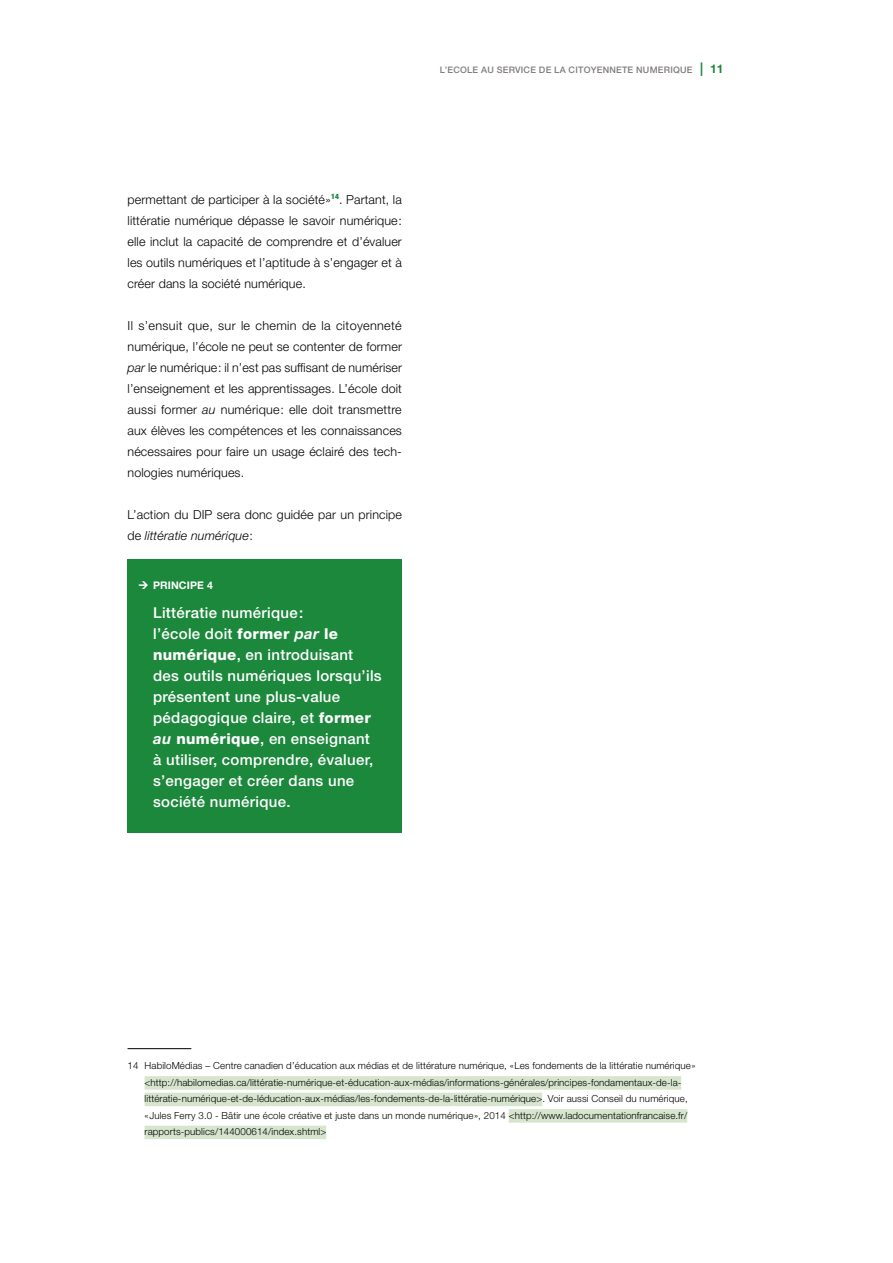
<style>
.page{position:relative;width:893px;height:1263px;background:#fff}
.page>*{position:absolute;margin:0;border:0;box-sizing:border-box;transform-origin:0 0}
.t1{font:500 15px/21px "Helvetica Neue LT Std";letter-spacing:.02em;color:#fff}
.t2{font:300 12.45px/21px "Helvetica Neue LT Std";letter-spacing:.01em;color:#000;text-align:justify}
.t3{font:700 10.5px "Helvetica Neue LT Std";letter-spacing:.01em;color:#fff}
.t4{font:300 9.75px/16.5px "Helvetica Neue LT Std";letter-spacing:.01em;color:#000}
.t5{font:500 9px "Helvetica Neue LT Std";letter-spacing:.025em;color:#807c7a}
.s1{font-weight:700;font-size:13.5px;color:#1c883c}
.s2{font-weight:700;font-size:12px;color:#1c883c}
.s3{font-style:italic}
.s4{font-weight:800}
.s5{font-weight:700;font-style:italic}
</style>
<div class="page">
<div style="left:128px;top:559px;width:274px;height:54px;background:#1c883c"></div>
<div style="left:128px;top:608px;width:274px;height:225px;background:#1c883c"></div>
<hr style="left:128px;top:1048px;width:63px;height:1px;background:#000">
<div style="left:145px;top:1076px;width:536px;height:14px;background:#d7e5ce"></div>
<div style="left:145px;top:1093px;width:397px;height:13px;background:#d7e5ce"></div>
<div style="left:509px;top:1109px;width:178px;height:14px;background:#d7e5ce"></div>
<div style="left:145px;top:1126px;width:181px;height:13px;background:#d7e5ce"></div>
<p class="t5" style="left:440px;top:65px;width:285px">L’ECOLE AU SERVICE DE LA CITOYENNETE NUMERIQUE <span class="s1">|</span> <span class="s2">11</span></p>
<p class="t2" style="left:128px;top:189px;width:276px">permettant de participer à la société»<sup>14</sup>. Partant, la littératie numérique dépasse le savoir numérique: elle inclut la capacité de comprendre et d’évaluer les outils numériques et l’aptitude à s’engager et à créer dans la société numérique.</p>
<p class="t2" style="left:128px;top:315px;width:276px">Il s’ensuit que, sur le chemin de la citoyenneté numérique, l’école ne peut se contenter de former <span class="s3">par</span> le numérique: il n’est pas suffisant de numériser l’enseignement et les apprentissages. L’école doit aussi former <span class="s3">au</span> numérique: elle doit transmettre aux élèves les compétences et les connaissances nécessaires pour faire un usage éclairé des tech&shy;nologies numériques.</p>
<p class="t2" style="left:128px;top:504px;width:276px">L’action du DIP sera donc guidée par un principe de <span class="s3">littératie numérique</span>:</p>
<p class="t3" style="left:153px;top:579px;width:61px">PRINCIPE 4</p>
<p class="t1" style="left:153px;top:602px;width:230px">Littératie numérique:<br>l’école doit <span class="s4">former</span> <span class="s5">par</span> <span class="s4">le numérique</span>, en introduisant des outils numériques lorsqu’ils présentent une plus-value pédagogique claire, et <span class="s4">former </span><span class="s5">au</span> <span class="s4">numérique</span>, en enseignant à utiliser, comprendre, évaluer, s’engager et créer dans une société numérique.</p>
<p class="t4" style="left:145px;top:1057px;width:553px;text-indent:-17px">14 HabiloMédias – Centre canadien d’éducation aux médias et de littérature numérique, «Les fondements de la littératie numérique» &lt;http://habilomedias.ca/littératie-numérique-et-éducation-aux-médias/informations-générales/principes-fondamentaux-de-la&shy;littératie-numérique-et-de-léducation-aux-médias/les-fondements-de-la-littératie-numérique&gt;. Voir aussi Conseil du numérique, «Jules Ferry 3.0 - Bâtir une école créative et juste dans un monde numérique», 2014 &lt;http://www.ladocumentationfrancaise.fr/ rapports-publics/144000614/index.shtml&gt;</p>
</div>
